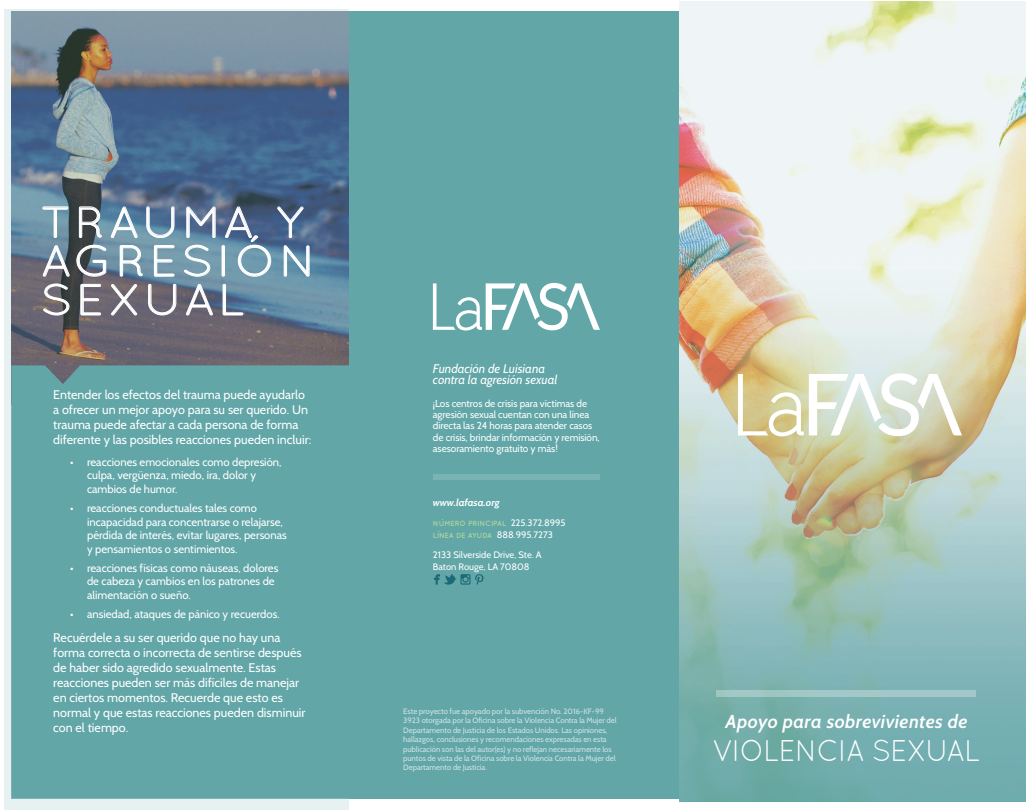
<style>
.page{position:relative;width:1035px;height:810px;background:#fff}
.page>*{position:absolute;margin:0;border:0;box-sizing:border-box;transform-origin:0 0}
.t1{font:43.75px/38.8px "Quicksand";letter-spacing:.07em;color:#fff;scale:1.1 1}
.t2{font:30px "Quicksand";letter-spacing:-.02em;color:#fff;scale:.95 1}
.t3{font:italic 600 18.75px "Cabin";letter-spacing:.02em;color:#fff}
.t4{font:12.5px/15px "Cabin";color:#fff}
.t5{font:italic 12.5px "Cabin";color:#fff}
.t6{font:11.25px/13.5px "Cabin";color:#fff}
.t7{font:10px/11.2px "Cabin";letter-spacing:-.005em;color:#fff}
.t8{font:italic 700 10px "Cabin";color:#fff}
.t9{font:9.38px "Cabin";color:#fff}
.t10{font:500 7.75px/9.4px "Cabin";letter-spacing:-.01em;color:#fff}
.t11{font:700 7.5px "Quicksand";color:#aad59b}
.t12{font:700 7.5px "Quicksand";letter-spacing:-.03em;color:#aad59b}
.s1{font-family:"Cabin";font-weight:400;font-size:9.38px;color:#fff}
</style>
<div class="page">
<svg style="left:4px;top:9px;width:345px;height:801px;background:#6f8194"></svg>
<div style="left:11px;top:365px;width:338px;height:434px;background:#62a6a8"></div>
<svg style="left:42px;top:206px;width:26px;height:32px"></svg>
<svg style="left:79px;top:206px;width:23px;height:32px"></svg>
<svg style="left:111px;top:206px;width:26px;height:32px"></svg>
<svg style="left:146px;top:206px;width:29px;height:32px"></svg>
<svg style="left:186px;top:206px;width:30px;height:32px"></svg>
<svg style="left:277px;top:207px;width:27px;height:31px"></svg>
<svg style="left:43px;top:245px;width:26px;height:32px"></svg>
<svg style="left:76px;top:245px;width:30px;height:32px"></svg>
<svg style="left:120px;top:245px;width:23px;height:32px"></svg>
<svg style="left:154px;top:245px;width:21px;height:32px"></svg>
<svg style="left:184px;top:245px;width:26px;height:32px"></svg>
<div style="left:222px;top:245px;width:3px;height:32px;border:1px solid #fff"></div>
<svg style="left:225px;top:206px;width:46px;height:71px;background:#6a87a1"></svg>
<svg style="left:284px;top:245px;width:26px;height:32px"></svg>
<svg style="left:43px;top:283px;width:27px;height:33px"></svg>
<svg style="left:80px;top:284px;width:21px;height:32px"></svg>
<svg style="left:111px;top:284px;width:26px;height:32px"></svg>
<svg style="left:148px;top:284px;width:28px;height:32px"></svg>
<svg style="left:186px;top:284px;width:27px;height:32px"></svg>
<svg style="left:223px;top:284px;width:20px;height:32px"></svg>
<div style="left:349px;top:11px;width:331px;height:788px;background:#62a6a8"></div>
<svg style="left:434px;top:574px;width:50px;height:11px"></svg>
<img style="left:679px;top:1px;width:346px;height:801px">
<svg style="left:738px;top:373px;width:224px;height:63px"></svg>
<div style="left:717px;top:690px;width:259px;height:6px;background:#a3c8c8"></div>
<svg style="left:433px;top:283px;width:167px;height:48px"></svg>
<div style="left:433px;top:474px;width:167px;height:6px;background:#79b3b4"></div>
<p class="t1" style="left:41px;top:202px;width:252px">TRAUMA Y<br>AGRESIÓN<br>SEXUAL</p>
<p class="t4" style="left:53px;top:387px;width:259px">Entender los efectos del trauma puede ayudarlo a ofrecer un mejor apoyo para su ser querido. Un trauma puede afectar a cada persona de forma diferente y las posibles reacciones pueden incluir:</p>
<p class="t6" style="left:87px;top:455px;width:196px;text-indent:-17px">• reacciones emocionales como depresión, culpa, vergüenza, miedo, ira, dolor y cambios de humor.</p>
<p class="t6" style="left:87px;top:501px;width:201px;text-indent:-17px">• reacciones conductuales tales como incapacidad para concentrarse o relajarse, pérdida de interés, evitar lugares, personas y pensamientos o sentimientos.</p>
<p class="t6" style="left:87px;top:561px;width:193px;text-indent:-17px">• reacciones físicas como náuseas, dolores de cabeza y cambios en los patrones de alimentación o sueño.</p>
<p class="t6" style="left:70px;top:607px;width:211px">• ansiedad, ataques de pánico y recuerdos.</p>
<p class="t4" style="left:53px;top:630px;width:254px">Recuérdele a su ser querido que no hay una forma correcta o incorrecta de sentirse después de haber sido agredido sexualmente. Estas reacciones pueden ser más difíciles de manejar en ciertos momentos. Recuerde que esto es normal y que estas reacciones pueden disminuir con el tiempo.</p>
<p class="t5" style="left:433px;top:361px;width:114px">Fundación de Luisiana</p>
<p class="t5" style="left:433px;top:372px;width:126px">contra la agresión sexual</p>
<p class="t7" style="left:433px;top:398px;width:168px">¡Los centros de crisis para víctimas de agresión sexual cuentan con una línea directa las 24 horas para atender casos de crisis, brindar información y remisión, asesoramiento gratuito y más!</p>
<p class="t8" style="left:433px;top:496px;width:68px">www.lafasa.org</p>
<p class="t11" style="left:433px;top:519px;width:134px">NÚMERO PRINCIPAL <span class="s1">225.372.8995</span></p>
<p class="t12" style="left:433px;top:531px;width:121px">LÍNEA DE AYUDA <span class="s1">888.995.7273</span></p>
<p class="t9" style="left:433px;top:549px;width:110px">2133 Silverside Drive, Ste. A</p>
<p class="t9" style="left:433px;top:561px;width:98px">Baton Rouge, LA 70808</p>
<p class="t10" style="left:403px;top:707px;width:215px">Este proyecto fue apoyado por la subvención No. 2016-KF-99<br>3923 otorgada por la Oficina sobre la Violencia Contra la Mujer del Departamento de Justicia de los Estados Unidos. Las opiniones, hallazgos, conclusiones y recomendaciones expresadas en esta publicación son las del autor(es) y no reflejan necesariamente los puntos de vista de la Oficina sobre la Violencia Contra la Mujer del Departamento de Justicia.</p>
<p class="t3" style="left:726px;top:710px;width:243px">Apoyo para sobrevivientes de</p>
<p class="t2" style="left:712px;top:734px;width:284px">VIOLENCIA SEXUAL</p>
</div>
